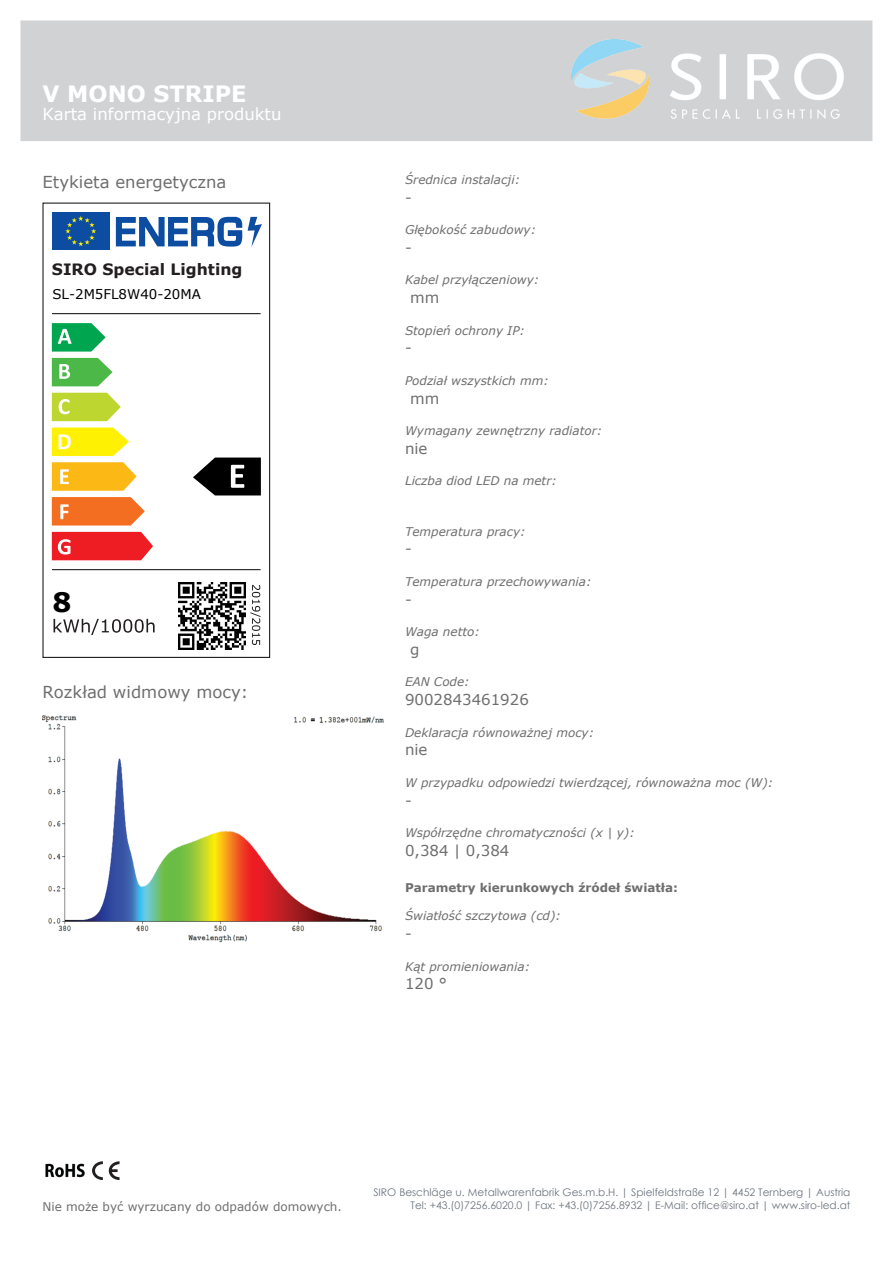
<style>
.page{position:relative;width:893px;height:1263px;background:#fff}
.page>*{position:absolute;margin:0;border:0;box-sizing:border-box;transform-origin:0 0}
.t1{font:700 26.85px "Verdana";color:#000}
.t2{font:700 22.5px "Verdana";color:#fff}
.t3{font:16.5px "Verdana";color:#6e6e6e}
.t4{font:16.5px "Verdana";color:#fff}
.t5{font:700 15.6px "Verdana";color:#231f20}
.t6{font:15px "Verdana";color:#6e6e6e}
.t7{font:13.35px "Verdana";color:#000}
.t8{font:italic 12px "Verdana";color:#6e6e6e}
.t9{font:12px "Verdana";color:#6e6e6e}
.t10{font:700 12px "Verdana";color:#6e6e6e}
.t11{font:10.5px/12.6px "Century Gothic";color:#6d747f;text-align:right}
</style>
<div class="page">
<div style="left:21px;top:21px;width:851px;height:120px;background:#d1d2d4"></div>
<img style="left:571px;top:40px;width:272px;height:78px">
<img style="left:45px;top:1163px;width:40px;height:15px">
<svg style="left:92px;top:1161px;width:27px;height:19px"></svg>
<div style="left:52px;top:212px;width:58px;height:38px;background:#0d4da1"></div>
<svg style="left:65px;top:216px;width:31px;height:30px"></svg>
<svg style="left:116px;top:217px;width:126px;height:30px"></svg>
<svg style="left:248px;top:217px;width:14px;height:30px"></svg>
<svg style="left:52px;top:323px;width:54px;height:29px"></svg>
<svg style="left:52px;top:358px;width:61px;height:28px"></svg>
<svg style="left:52px;top:393px;width:69px;height:28px;background:#c7db4d"></svg>
<svg style="left:52px;top:427px;width:77px;height:29px;background:#fff32b"></svg>
<svg style="left:52px;top:462px;width:85px;height:29px;background:#fcc133"></svg>
<svg style="left:52px;top:497px;width:93px;height:28px;background:#f47d38"></svg>
<svg style="left:52px;top:532px;width:101px;height:28px;background:#ef3237"></svg>
<svg style="left:54px;top:619px;width:101px;height:16px"></svg>
<hr style="left:52px;top:313px;width:209px;height:1px;background:#231f20">
<hr style="left:52px;top:569px;width:209px;height:1px;background:#231f20">
<svg style="left:250px;top:585px;width:11px;height:60px"></svg>
<svg style="left:193px;top:457px;width:68px;height:38px"></svg>
<div style="left:42px;top:203px;width:228px;height:455px;border:1px solid #231f20"></div>
<img style="left:179px;top:582px;width:67px;height:67px">
<img style="left:42px;top:715px;width:342px;height:227px">
<h2 class="t2" style="left:42px;top:80px;width:206px">V MONO STRIPE</h2>
<h3 class="t4" style="left:42px;top:104px;width:241px">Karta informacyjna produktu</h3>
<h3 class="t3" style="left:42px;top:171px;width:185px">Etykieta energetyczna</h3>
<h3 class="t5" style="left:52px;top:260px;width:192px">SIRO Special Lighting</h3>
<p class="t7" style="left:52px;top:285px;width:150px">SL-2M5FL8W40-20MA</p>
<h1 class="t1" style="left:52px;top:585px;width:21px">8</h1>
<h3 class="t3" style="left:42px;top:681px;width:207px">Rozkład widmowy mocy:</h3>
<p class="t8" style="left:405px;top:172px;width:117px">Średnica instalacji:</p>
<p class="t6" style="left:405px;top:187px;width:8px">-</p>
<p class="t8" style="left:405px;top:222px;width:133px">Głębokość zabudowy:</p>
<p class="t6" style="left:405px;top:238px;width:8px">-</p>
<p class="t8" style="left:405px;top:272px;width:136px">Kabel przyłączeniowy:</p>
<p class="t6" style="left:410px;top:288px;width:31px">mm</p>
<p class="t8" style="left:405px;top:322px;width:121px">Stopień ochrony IP:</p>
<p class="t6" style="left:405px;top:338px;width:8px">-</p>
<p class="t8" style="left:405px;top:373px;width:145px">Podział wszystkich mm:</p>
<p class="t6" style="left:410px;top:388px;width:31px">mm</p>
<p class="t8" style="left:405px;top:423px;width:199px">Wymagany zewnętrzny radiator:</p>
<p class="t6" style="left:405px;top:439px;width:24px">nie</p>
<p class="t8" style="left:405px;top:473px;width:153px">Liczba diod LED na metr:</p>
<p class="t8" style="left:405px;top:523px;width:122px">Temperatura pracy:</p>
<p class="t6" style="left:405px;top:539px;width:8px">-</p>
<p class="t8" style="left:405px;top:574px;width:188px">Temperatura przechowywania:</p>
<p class="t6" style="left:405px;top:589px;width:8px">-</p>
<p class="t8" style="left:405px;top:624px;width:76px">Waga netto:</p>
<p class="t6" style="left:410px;top:640px;width:11px">g</p>
<p class="t8" style="left:405px;top:674px;width:66px">EAN Code:</p>
<p class="t6" style="left:405px;top:690px;width:125px">9002843461926</p>
<p class="t8" style="left:405px;top:724px;width:191px">Deklaracja równoważnej mocy:</p>
<p class="t6" style="left:405px;top:740px;width:24px">nie</p>
<p class="t8" style="left:405px;top:775px;width:370px">W przypadku odpowiedzi twierdzącej, równoważna moc (W):</p>
<p class="t6" style="left:405px;top:790px;width:8px">-</p>
<p class="t8" style="left:405px;top:825px;width:231px">Współrzędne chromatyczności (x | y):</p>
<p class="t6" style="left:405px;top:841px;width:106px">0,384 | 0,384</p>
<p class="t10" style="left:405px;top:880px;width:274px">Parametry kierunkowych źródeł światła:</p>
<p class="t8" style="left:405px;top:908px;width:157px">Światłość szczytowa (cd):</p>
<p class="t6" style="left:405px;top:924px;width:8px">-</p>
<p class="t8" style="left:405px;top:958px;width:127px">Kąt promieniowania:</p>
<p class="t6" style="left:405px;top:974px;width:43px">120 °</p>
<p class="t9" style="left:42px;top:1198px;width:301px">Nie może być wyrzucany do odpadów domowych.</p>
<p class="t11" style="left:373px;top:1186px;width:479px">SIRO Beschläge u. Metallwarenfabrik Ges.m.b.H. | Spielfeldstraße 12 | 4452 Ternberg | Austria<br>Tel: +43.(0)7256.6020.0 | Fax: +43.(0)7256.8932 | E-Mail: office@siro.at | www.siro-led.at</p>
</div>
